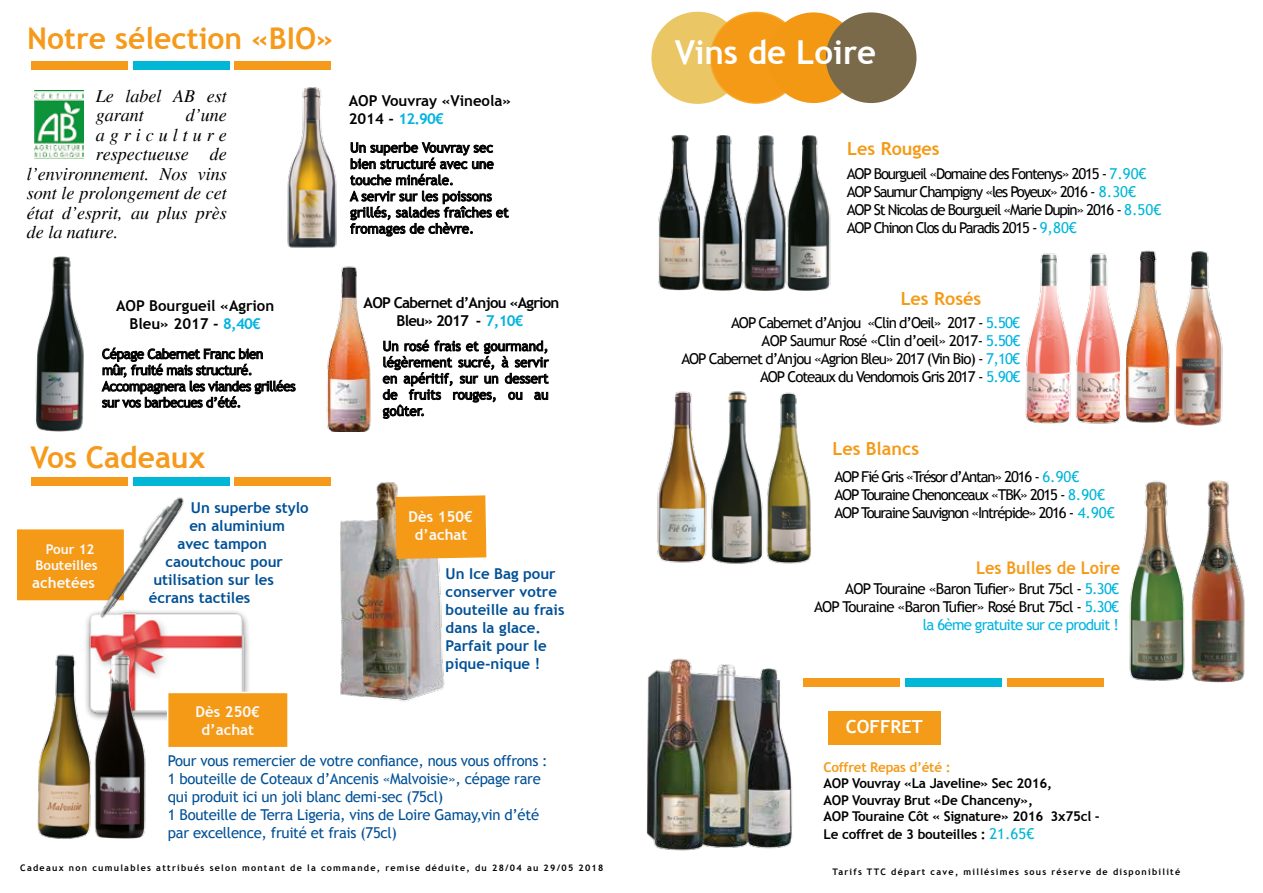
<style>
.page{position:relative;width:1263px;height:893px;background:#fff}
.page>*{position:absolute;margin:0;border:0;box-sizing:border-box;transform-origin:0 0}
.t1{font:700 33px "Trebuchet MS";color:#fff}
.t2{font:700 30px "Trebuchet MS";color:#f59a1a}
.t3{font:italic 18px/19.5px "Times";color:#000}
.t4{font:700 18px "Trebuchet MS";color:#f59a16}
.t5{font:italic 18px "Times";letter-spacing:.28em;color:#000}
.t6{font:700 18px "Trebuchet MS";color:#fff}
.t7{font:700 17.55px "Trebuchet MS";color:#f59a16;scale:.93 1}
.t8{font:15px/18px "Trebuchet MS";letter-spacing:-.08em;color:#000}
.t9{font:15px/18px "Trebuchet MS";letter-spacing:-.02em;color:#005096}
.t10{font:700 15px/18px "Trebuchet MS";color:#005096}
.t11{font:15px/18px "Trebuchet MS";letter-spacing:-.05em;color:#000;text-align:right}
.t12{font:700 15px/18px "Trebuchet MS";color:#000}
.t13{font:700 15px/18px "Trebuchet MS";letter-spacing:-.05em;color:#000;text-align:center}
.t14{font:700 15px/18px "Trebuchet MS";color:#fafafa;text-align:center}
.t15{font:13.5px/16.2px "Trebuchet MS";color:#000;text-align:justify}
.t16{font:700 13.5px/16.2px "Trebuchet MS";letter-spacing:-.02em;color:#000}
.t17{font:13.5px/16.2px "Trebuchet MS";letter-spacing:-.03em;color:#000}
.t18{font:700 13.5px "Trebuchet MS";letter-spacing:-.02em;color:#f59b1a}
.t19{font:700 13.5px/16.2px "Trebuchet MS";color:#fafafa;text-align:center}
.t20{font:700 9px "Trebuchet MS";letter-spacing:.14em;color:#000}
.s1{color:#00b4df}
.s2{color:#00b7d6}
.s3{font-weight:400;font-size:15px;color:#00b7d6}
</style>
<div class="page">
<img style="left:85px;top:611px;width:164px;height:108px">
<div style="left:828px;top:711px;width:112px;height:33px;background:#f59b1a"></div>
<div style="left:652px;top:12px;width:91px;height:91px;background:#eac665;border-radius:50%"></div>
<div style="left:651px;top:12px;width:92px;height:92px;border:2px solid #eac665;border-radius:50%"></div>
<div style="left:711px;top:12px;width:90px;height:91px;background:#f59a16;border-radius:50%"></div>
<div style="left:710px;top:12px;width:92px;height:92px;border:2px solid #f6a829;border-radius:50%"></div>
<div style="left:768px;top:12px;width:91px;height:91px;background:#f39813;border-radius:50%"></div>
<div style="left:826px;top:12px;width:90px;height:91px;background:#7a6a49;border-radius:50%"></div>
<img style="left:658px;top:135px;width:173px;height:155px">
<img style="left:1130px;top:250px;width:34px;height:173px">
<img style="left:287px;top:87px;width:50px;height:161px">
<img style="left:326px;top:266px;width:45px;height:165px">
<svg style="left:382px;top:339px;width:167px;height:80px"></svg>
<svg style="left:101px;top:347px;width:195px;height:61px"></svg>
<img style="left:1080px;top:253px;width:50px;height:171px">
<img style="left:726px;top:391px;width:25px;height:173px">
<div style="left:31px;top:61px;width:97px;height:9px;background:#f59a1a"></div>
<div style="left:133px;top:61px;width:96px;height:9px;background:#00b7d6"></div>
<div style="left:234px;top:61px;width:97px;height:9px;background:#f59a1a"></div>
<div style="left:31px;top:478px;width:97px;height:8px;background:#f59a1a"></div>
<div style="left:133px;top:478px;width:96px;height:8px;background:#00b7d6"></div>
<div style="left:234px;top:478px;width:97px;height:8px;background:#f59a1a"></div>
<div style="left:803px;top:678px;width:97px;height:9px;background:#f59a1a"></div>
<div style="left:905px;top:678px;width:97px;height:9px;background:#00b7d6"></div>
<div style="left:1007px;top:678px;width:96px;height:9px;background:#f59a1a"></div>
<svg style="left:349px;top:142px;width:160px;height:95px"></svg>
<img style="left:751px;top:392px;width:60px;height:172px">
<img style="left:1025px;top:253px;width:55px;height:171px">
<img style="left:1129px;top:480px;width:56px;height:201px">
<img style="left:1191px;top:480px;width:54px;height:202px">
<img style="left:1164px;top:251px;width:59px;height:175px">
<img style="left:657px;top:391px;width:69px;height:173px">
<img style="left:35px;top:256px;width:49px;height:176px">
<img style="left:34px;top:90px;width:49px;height:69px">
<img style="left:646px;top:658px;width:146px;height:193px">
<div style="left:168px;top:692px;width:120px;height:56px;background:#f59a16"></div>
<div style="left:167px;top:692px;width:122px;height:56px;border:2px solid #fff"></div>
<div style="left:18px;top:530px;width:105px;height:69px;background:#f59a16"></div>
<div style="left:17px;top:529px;width:107px;height:71px;border:2px solid #f59a16"></div>
<img style="left:84px;top:497px;width:114px;height:130px">
<img style="left:315px;top:477px;width:130px;height:225px">
<svg style="left:395px;top:495px;width:92px;height:65px"></svg>
<img style="left:37px;top:651px;width:54px;height:188px">
<img style="left:91px;top:649px;width:61px;height:190px">
<h2 class="t2" style="left:27px;top:20px;width:308px">Notre sélection «BIO»</h2>
<p class="t3" style="left:96px;top:86px;width:133px">Le label AB est garant</p>
<p class="t3" style="left:186px;top:105px;width:42px">d’une</p>
<p class="t5" style="left:96px;top:124px;width:133px">agriculture</p>
<p class="t3" style="left:96px;top:144px;width:133px">respectueuse de</p>
<p class="t3" style="left:27px;top:164px;width:201px">l’environnement. Nos vins</p>
<p class="t3" style="left:27px;top:183px;width:201px">sont le prolongement de cet</p>
<p class="t3" style="left:27px;top:203px;width:201px">état d’esprit, au plus près</p>
<p class="t3" style="left:27px;top:222px;width:93px">de la nature.</p>
<p class="t12" style="left:349px;top:91px;width:164px">AOP Vouvray «Vineola»<br>2014 - <span class="s1">12.90€</span></p>
<p class="t15" style="left:350px;top:140px;width:160px;text-align:left">Un superbe Vouvray sec bien structuré avec une touche minérale.<br>A servir sur les poissons grillés, salades fraîches et fromages de chèvre.</p>
<p class="t12" style="left:116px;top:297px;width:160px;text-align:center">AOP Bourgueil «Agrion<br>Bleu» 2017 - <span class="s1">8,40€</span></p>
<p class="t17" style="left:102px;top:346px;width:195px">Cépage Cabernet Franc bien<br>mûr, fruité mais structuré.<br>Accompagnera les viandes grillées sur vos barbecues d’été.</p>
<h2 class="t2" style="left:30px;top:439px;width:176px">Vos Cadeaux</h2>
<p class="t19" style="left:35px;top:541px;width:64px">Pour 12<br>Bouteilles</p>
<p class="t14" style="left:32px;top:574px;width:64px">achetées</p>
<p class="t10" style="left:191px;top:498px;width:119px">Un superbe stylo</p>
<p class="t10" style="left:189px;top:516px;width:97px">en aluminium</p>
<p class="t10" style="left:177px;top:534px;width:91px">avec tampon</p>
<p class="t10" style="left:165px;top:552px;width:119px">caoutchouc pour</p>
<p class="t10" style="left:153px;top:570px;width:122px">utilisation sur les</p>
<p class="t10" style="left:149px;top:588px;width:103px">écrans tactiles</p>
<p class="t14" style="left:196px;top:702px;width:66px">Dès 250€ d’achat</p>
<p class="t13" style="left:364px;top:294px;width:197px">AOP Cabernet d’Anjou «Agrion<br>Bleu» 2017 - <span class="s1">7,10€</span></p>
<p class="t15" style="left:383px;top:338px;width:167px">Un rosé frais et gourmand, légèrement sucré, à servir en apéritif, sur un dessert de fruits rouges, ou au goûter.</p>
<p class="t14" style="left:408px;top:508px;width:66px;rotate:-1deg">Dès 150€ d’achat</p>
<p class="t10" style="left:446px;top:564px;width:120px">Un Ice Bag pour conserver votre bouteille au frais dans la glace.<br>Parfait pour le pique-nique !</p>
<p class="t9" style="left:168px;top:752px;width:381px">Pour vous remercier de votre confiance, nous vous offrons :<br>1 bouteille de Coteaux d’Ancenis «Malvoisie», cépage rare qui produit ici un joli blanc demi-sec (75cl)<br>1 Bouteille de Terra Ligeria, vins de Loire Gamay,vin d’été par excellence, fruité et frais (75cl)</p>
<p class="t20" style="left:20px;top:862px;width:585px">Cadeaux non cumulables attribués selon montant de la commande, remise déduite, du 28/04 au 29/05 2018</p>
<h1 class="t1" style="left:675px;top:32px;width:203px">Vins de Loire</h1>
<p class="t4" style="left:847px;top:137px;width:94px">Les Rouges</p>
<p class="t8" style="left:847px;top:165px;width:316px">AOP Bourgueil «Domaine des Fontenys» 2015 - <span class="s2">7.90€ </span>AOP Saumur Champigny «les Poyeux» 2016 - <span class="s2">8.30€ </span>AOP St Nicolas de Bourgueil «Marie Dupin» 2016 - <span class="s2">8.50€ </span>AOP Chinon Clos du Paradis 2015 - <span class="s2">9,80€</span></p>
<p class="t4" style="left:901px;top:288px;width:82px">Les Rosés</p>
<p class="t8" style="left:681px;top:314px;width:340px;text-align:right">AOP Cabernet d’Anjou «Clin d’Oeil» 2017 - <span class="s1">5.50€<br></span>AOP Saumur Rosé «Clin d’oeil» 2017- <span class="s1">5.50€<br></span>AOP Cabernet d’Anjou «Agrion Bleu» 2017 (Vin Bio) - <span class="s1">7,10€ </span>AOP Coteaux du Vendomois Gris 2017 - <span class="s1">5.90€</span></p>
<p class="t4" style="left:832px;top:437px;width:88px">Les Blancs</p>
<p class="t8" style="left:834px;top:468px;width:282px">AOP Fié Gris «Trésor d’Antan» 2016 - <span class="s2">6.90€<br></span>AOP Touraine Chenonceaux «TBK» 2015 - <span class="s2">8.90€<br></span>AOP Touraine Sauvignon «Intrépide» 2016 - <span class="s2">4.90€</span></p>
<p class="t7" style="left:976px;top:557px;width:156px">Les Bulles de Loire</p>
<p class="t11" style="left:814px;top:580px;width:306px">AOP Touraine «Baron Tufier» Brut 75cl - <span class="s1">5.30€<br></span>AOP Touraine «Baron Tufier» Rosé Brut 75cl - <span class="s1">5.30€ la 6ème gratuite sur ce produit !</span></p>
<p class="t6" style="left:846px;top:715px;width:78px">COFFRET</p>
<p class="t18" style="left:823px;top:759px;width:129px">Coffret Repas d’été :</p>
<p class="t16" style="left:823px;top:775px;width:278px">AOP Vouvray «La Javeline» Sec 2016,<br>AOP Vouvray Brut «De Chanceny»,<br>AOP Touraine Côt « Signature» 2016 3x75cl -</p>
<p class="t16" style="left:823px;top:826px;width:212px">Le coffret de 3 bouteilles : <span class="s3">21.65€</span></p>
<p class="t20" style="left:832px;top:866px;width:349px">Tarifs TTC départ cave, millésimes sous réserve de disponibilité</p>
</div>
